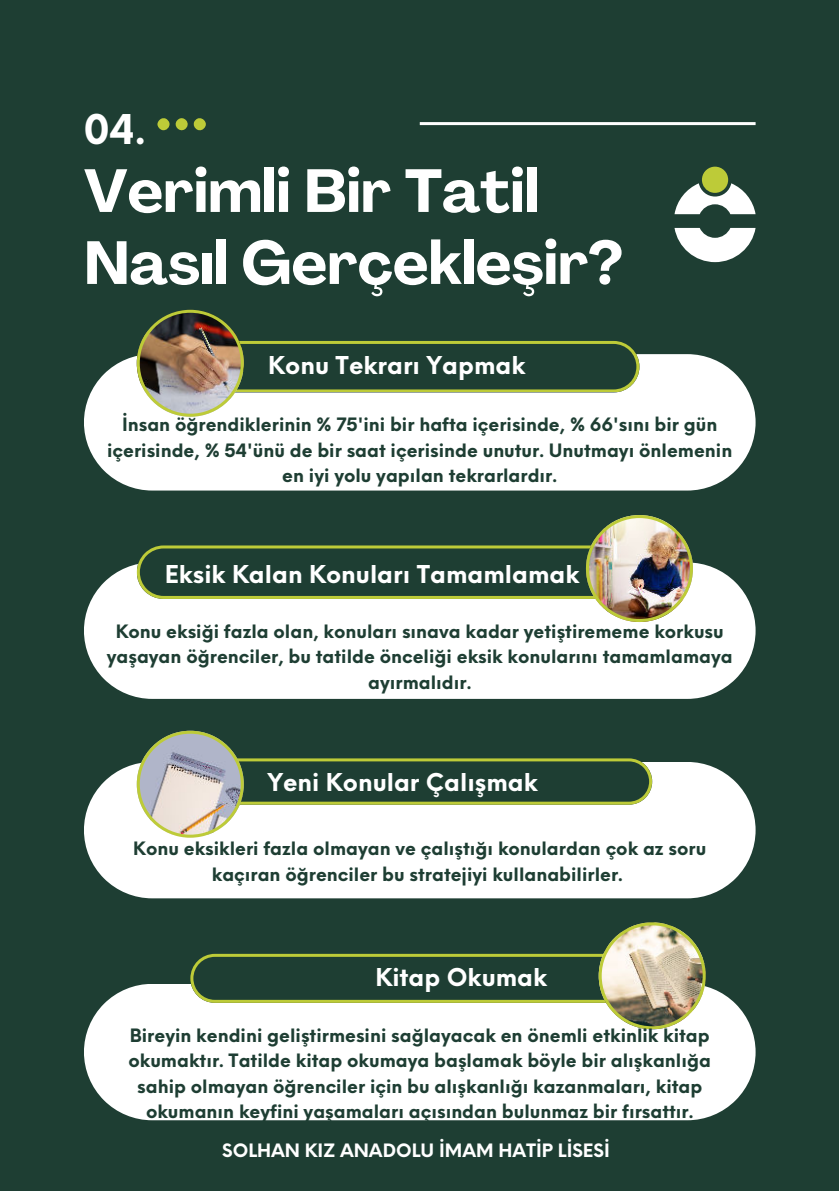
<style>
.page{position:relative;width:839px;height:1191px;background:#fff}
.page>*{position:absolute;margin:0;border:0;box-sizing:border-box;transform-origin:0 0}
.t1{font:700 60px/72px "Agrandir";color:#fff}
.t2{font:700 40px "Neue Einstellung";color:#fff}
.t3{font:700 24px "Neue Einstellung";color:#fff}
.t4{font:700 18px/25.6px "Neue Einstellung";color:#1e3e33;text-align:center}
.t5{font:700 18px "Neue Einstellung";color:#fff}
</style>
<div class="page">
<div style="left:0;top:0;width:838px;height:1191px;background:#1e3e33"></div>
<svg style="left:157px;top:118px;width:48px;height:13px"></svg>
<svg style="left:84px;top:354px;width:671px;height:137px;background:#eff1f0"></svg>
<svg style="left:137px;top:310px;width:502px;height:106px"></svg>
<svg style="left:84px;top:562px;width:671px;height:137px;background:#eff1f0"></svg>
<svg style="left:137px;top:515px;width:555px;height:107px"></svg>
<svg style="left:84px;top:762px;width:671px;height:136px;background:#edf0ef"></svg>
<svg style="left:137px;top:731px;width:515px;height:106px"></svg>
<hr style="left:420px;top:122px;width:335px;height:3px;background:#fff">
<svg style="left:674px;top:167px;width:81px;height:95px"></svg>
<div style="left:84px;top:984px;width:671px;height:136px;background:#fff"></div>
<svg style="left:190px;top:922px;width:515px;height:107px"></svg>
<h2 class="t2" style="left:84px;top:94px;width:63px">04.</h2>
<h1 class="t1" style="left:84px;top:155px;width:540px">Verimli Bir Tatil<br>Nasıl Gerçekleşir?</h1>
<h3 class="t3" style="left:268px;top:343px;width:259px">Konu Tekrarı Yapmak</h3>
<p class="t4" style="left:107px;top:410px;width:626px">İnsan öğrendiklerinin % 75'ini bir hafta içerisinde, % 66'sını bir gün içerisinde, % 54'ünü de bir saat içerisinde unutur. Unutmayı önlemenin en iyi yolu yapılan tekrarlardır.</p>
<h3 class="t3" style="left:165px;top:552px;width:416px">Eksik Kalan Konuları Tamamlamak</h3>
<p class="t4" style="left:107px;top:616px;width:627px">Konu eksiği fazla olan, konuları sınava kadar yetiştirememe korkusu yaşayan öğrenciler, bu tatilde önceliği eksik konularını tamamlamaya ayırmalıdır.</p>
<h3 class="t3" style="left:267px;top:760px;width:272px">Yeni Konular Çalışmak</h3>
<p class="t4" style="left:133px;top:834px;width:574px">Konu eksikleri fazla olmayan ve çalıştığı konulardan çok az soru kaçıran öğrenciler bu stratejiyi kullanabilirler.</p>
<h3 class="t3" style="left:375px;top:955px;width:173px">Kitap Okumak</h3>
<p class="t4" style="left:128px;top:1020px;width:584px">Bireyin kendini geliştirmesini sağlayacak en önemli etkinlik kitap okumaktır. Tatilde kitap okumaya başlamak böyle bir alışkanlığa sahip olmayan öğrenciler için bu alışkanlığı kazanmaları, kitap okumanın keyfini yaşamaları açısından bulunmaz bir fırsattır.</p>
<p class="t5" style="left:222px;top:1135px;width:389px">SOLHAN KIZ ANADOLU İMAM HATİP LİSESİ</p>
</div>
